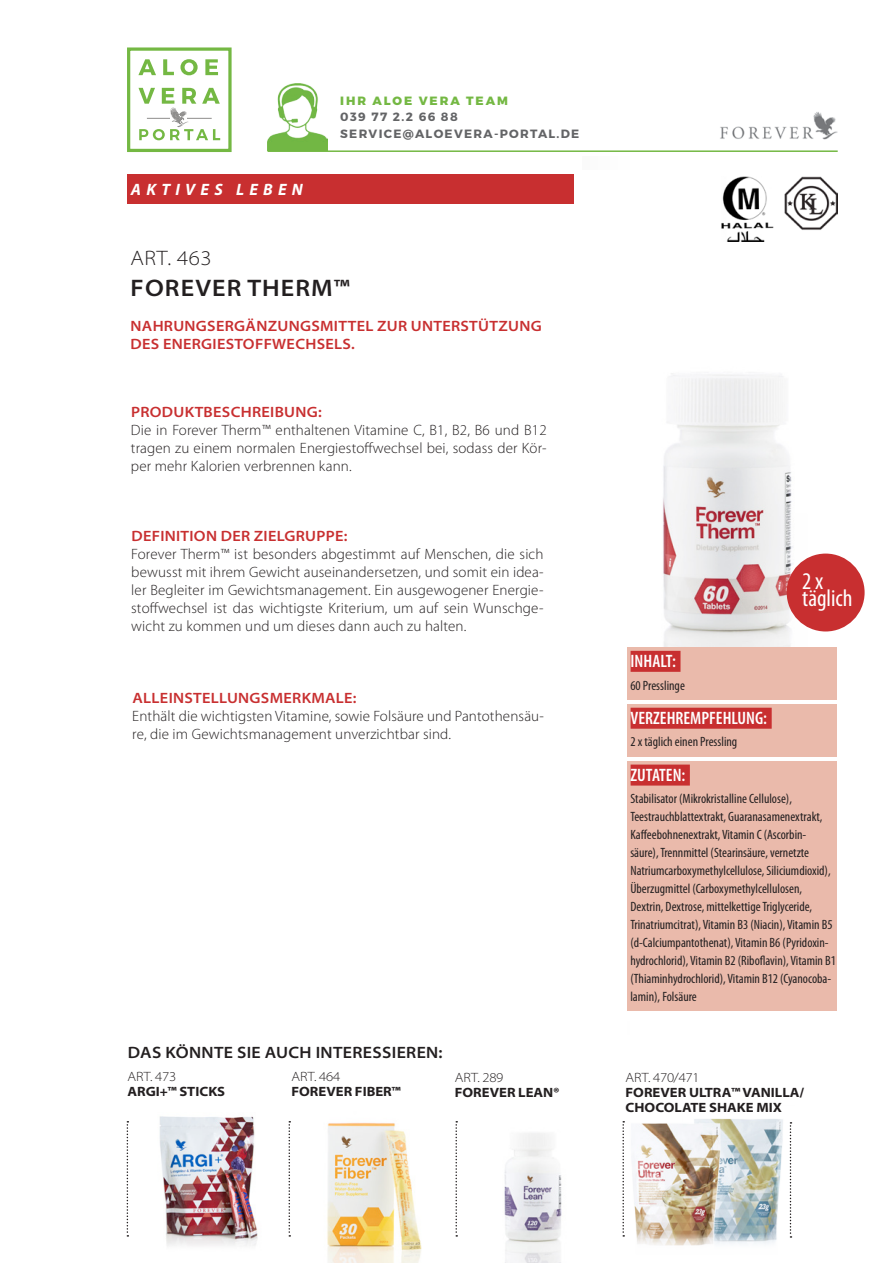
<style>
.page{position:relative;width:893px;height:1263px;background:#fff}
.page>*{position:absolute;margin:0;border:0;box-sizing:border-box;transform-origin:0 0}
.t1{font:600 semi-expanded 24px "Myriad Pro";letter-spacing:.045em;color:#231f20}
.t2{font:condensed 24px "Myriad Pro";color:#fff}
.t3{font:300 semi-expanded 21px "Myriad Pro";letter-spacing:.025em;color:#231f20}
.t4{font:600 condensed 18px "Myriad Pro";color:#fff}
.t5{font:600 semi-expanded 16.5px "Myriad Pro";letter-spacing:.02em;color:#231f20}
.t6{font:italic 700 16.5px "Myriad Pro";letter-spacing:.32em;color:#fff}
.t7{font:300 15px/18px "Myriad Pro";letter-spacing:.01em;color:#231f20;text-align:justify}
.t8{font:600 semi-expanded 15px/18px "Myriad Pro";letter-spacing:.02em;color:#c82f30}
.t9{font:condensed 13.5px/18px "Myriad Pro";color:#231f20}
.t10{font:700 semi-expanded 13.5px/15px "Myriad Pro";color:#231f20}
.t11{font:300 semi-expanded 13.5px "Myriad Pro";letter-spacing:-.02em;color:#231f20}
.t12{font:700 12px/16.5px "Montserrat";letter-spacing:.11em;color:#636466}
.t13{font:800 12px "Montserrat";letter-spacing:.16em;color:#74b843}
</style>
<div class="page">
<img style="left:268px;top:84px;width:59px;height:66px">
<svg style="left:138px;top:59px;width:80px;height:16px"></svg>
<div style="left:127px;top:47px;width:105px;height:105px;border:3px solid #74b843"></div>
<svg style="left:138px;top:88px;width:82px;height:52px"></svg>
<img style="left:720px;top:112px;width:118px;height:28px">
<hr style="left:268px;top:150px;width:570px;height:2px;background:#74b843">
<img style="left:784px;top:176px;width:53px;height:54px">
<img style="left:722px;top:177px;width:52px;height:64px">
<img style="left:733px;top:1119px;width:60px;height:114px">
<img style="left:624px;top:1118px;width:109px;height:115px">
<div style="left:128px;top:174px;width:446px;height:30px;background:#c82f30"></div>
<svg style="left:289px;top:1121px;width:1px;height:115px"></svg>
<svg style="left:455px;top:1121px;width:2px;height:115px"></svg>
<svg style="left:127px;top:1121px;width:1px;height:115px"></svg>
<div style="left:627px;top:704px;width:210px;height:52px;background:#eabaab"></div>
<div style="left:631px;top:708px;width:141px;height:21px;background:#c82f30"></div>
<div style="left:627px;top:761px;width:210px;height:250px;background:#eabaab"></div>
<div style="left:631px;top:764px;width:59px;height:21px;background:#c82f30"></div>
<svg style="left:622px;top:1121px;width:2px;height:115px"></svg>
<svg style="left:790px;top:1122px;width:1px;height:116px"></svg>
<img style="left:327px;top:1122px;width:95px;height:141px">
<img style="left:504px;top:1133px;width:58px;height:130px">
<img style="left:663px;top:373px;width:145px;height:274px">
<div style="left:627px;top:647px;width:210px;height:53px;background:#eabaab"></div>
<div style="left:631px;top:651px;width:49px;height:21px;background:#c82f30"></div>
<div style="left:787px;top:554px;width:78px;height:77px;background:#c82f30;border-radius:50%"></div>
<img style="left:159px;top:1116px;width:99px;height:130px">
<p class="t6" style="left:131px;top:181px;width:173px">AKTIVES LEBEN</p>
<p class="t13" style="left:340px;top:93px;width:169px">IHR ALOE VERA TEAM</p>
<p class="t12" style="left:340px;top:109px;width:241px">039 77 2.2 66 88<br>SERVICE@ALOEVERA-PORTAL.DE</p>
<h2 class="t3" style="left:130px;top:246px;width:83px">ART. 463</h2>
<h1 class="t1" style="left:131px;top:274px;width:220px">FOREVER THERM™</h1>
<p class="t8" style="left:131px;top:317px;width:413px">NAHRUNGSERGÄNZUNGSMITTEL ZUR UNTERSTÜTZUNG<br>DES ENERGIESTOFFWECHSELS.</p>
<p class="t8" style="left:131px;top:403px;width:192px">PRODUKTBESCHREIBUNG:</p>
<p class="t7" style="left:131px;top:421px;width:417px">Die in Forever Therm™ enthaltenen Vitamine C, B1, B2, B6 und B12 tragen zu einem normalen Energiestoffwechsel bei, sodass der Kör&shy;per mehr Kalorien verbrennen kann.</p>
<p class="t8" style="left:131px;top:528px;width:217px">DEFINITION DER ZIELGRUPPE:</p>
<p class="t7" style="left:131px;top:546px;width:414px">Forever Therm™ ist besonders abgestimmt auf Menschen, die sich bewusst mit ihrem Gewicht auseinandersetzen, und somit ein idea&shy;ler Begleiter im Gewichtsmanagement. Ein ausgewogener Energie&shy;stoffwechsel ist das wichtigste Kriterium, um auf sein Wunschge&shy;wicht zu kommen und um dieses dann auch zu halten.</p>
<p class="t8" style="left:132px;top:689px;width:225px">ALLEINSTELLUNGSMERKMALE:</p>
<p class="t7" style="left:132px;top:707px;width:413px">Enthält die wichtigsten Vitamine, sowie Folsäure und Pantothensäu&shy;re, die im Gewichtsmanagement unverzichtbar sind.</p>
<p class="t5" style="left:128px;top:1043px;width:316px">DAS KÖNNTE SIE AUCH INTERESSIEREN:</p>
<p class="t11" style="left:128px;top:1069px;width:50px">ART. 473</p>
<p class="t10" style="left:128px;top:1084px;width:99px">ARGI+™ STICKS</p>
<p class="t11" style="left:291px;top:1069px;width:50px">ART. 464</p>
<p class="t10" style="left:291px;top:1084px;width:111px">FOREVER FIBER™</p>
<p class="t11" style="left:455px;top:1070px;width:50px">ART. 289</p>
<p class="t10" style="left:455px;top:1085px;width:107px">FOREVER LEAN®</p>
<h3 class="t4" style="left:631px;top:651px;width:47px">INHALT:</h3>
<p class="t9" style="left:630px;top:676px;width:56px">60 Presslinge</p>
<h1 class="t2" style="left:802px;top:568px;width:23px">2 x</h1>
<h1 class="t2" style="left:802px;top:585px;width:52px">täglich</h1>
<h3 class="t4" style="left:631px;top:708px;width:138px">VERZEHREMPFEHLUNG:</h3>
<p class="t9" style="left:630px;top:733px;width:108px">2 x täglich einen Pressling</p>
<h3 class="t4" style="left:631px;top:765px;width:56px">ZUTATEN:</h3>
<p class="t9" style="left:630px;top:790px;width:207px">Stabilisator (Mikrokristalline Cellulose), Teestrauchblattextrakt, Guaranasamenextrakt, Kaffeebohnenextrakt, Vitamin C (Ascorbin&shy;säure), Trennmittel (Stearinsäure, vernetzte Natriumcarboxymethylcellulose, Siliciumdioxid), Überzugmittel (Carboxymethylcellulosen, Dextrin, Dextrose, mittelkettige Triglyceride, Trinatriumcitrat), Vitamin B3 (Niacin), Vitamin B5 (d-Calciumpantothenat), Vitamin B6 (Pyridoxin&shy;hydrochlorid), Vitamin B2 (Riboflavin), Vitamin B1 (Thiaminhydrochlorid), Vitamin B12 (Cyanocoba&shy;lamin), Folsäure</p>
<p class="t11" style="left:626px;top:1070px;width:76px">ART. 470/471</p>
<p class="t10" style="left:626px;top:1085px;width:180px">FOREVER ULTRA™ VANILLA/<br>CHOCOLATE SHAKE MIX</p>
</div>
